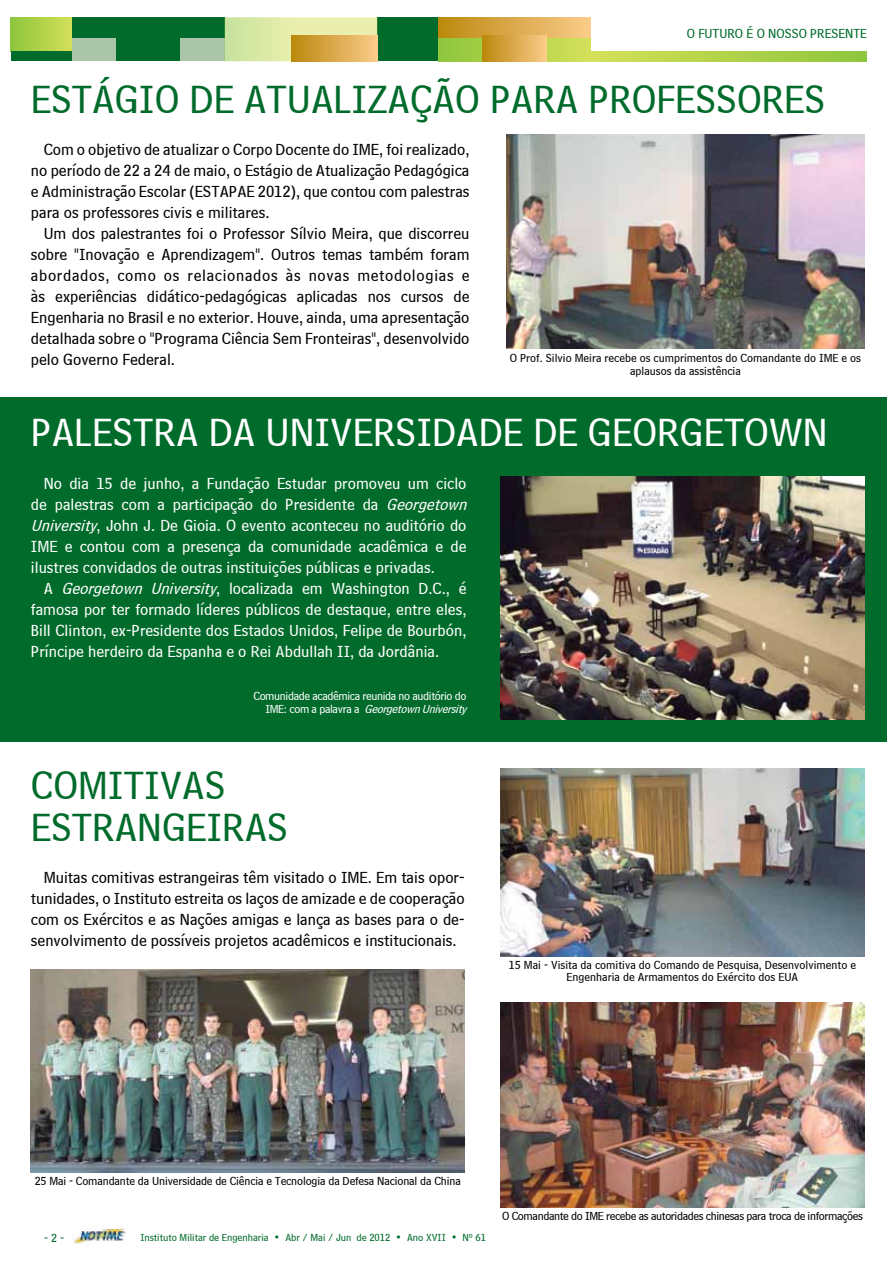
<style>
.page{position:relative;width:893px;height:1263px;background:#fff}
.page>*{position:absolute;margin:0;border:0;box-sizing:border-box;transform-origin:0 0}
.t1{font:40.5px/42px "Bell Centennial BT Sub Caption";color:#006b2a}
.t2{font:40.5px "Bell Centennial BT Sub Caption";color:#fff}
.t3{font:16.5px/21px "Bell Centennial BT Sub Caption";color:#000;text-align:justify}
.t4{font:16.5px/21px "Bell Centennial BT Sub Caption";color:#fff}
.t5{font:13.5px "Bell Centennial BT Sub Caption";color:#006b2a}
.t6{font:12px/13.5px "Bell Centennial BT Sub Caption";color:#000;text-align:center}
.t7{font:12px/13.5px "Bell Centennial BT Sub Caption";letter-spacing:-.03em;color:#fff}
.t8{font:12px "Bell Centennial BT Sub Caption";letter-spacing:-.03em;color:#000}
.t9{font:12px "Bell Centennial BT Sub Caption";color:#006b2a}
.t10{font:10.5px "Bell Centennial BT Sub Caption";color:#006b2a}
.s1{font-style:italic}
</style>
<div class="page">
<div style="left:11px;top:17px;width:61px;height:34px;background:linear-gradient(to right,#8dc63d,#d3df58)"></div>
<div style="left:377px;top:17px;width:62px;height:44px;background:#006b2a"></div>
<div style="left:72px;top:17px;width:152px;height:23px;background:#006b2a"></div>
<div style="left:438px;top:17px;width:153px;height:23px;background:linear-gradient(to right,#bb890e,#fbcb8b)"></div>
<div style="left:72px;top:39px;width:152px;height:22px;background:#aac5a9"></div>
<svg style="left:438px;top:39px;width:153px;height:22px;background:#b1d24b"></svg>
<svg style="left:224px;top:17px;width:153px;height:44px;background:#ddeaa7"></svg>
<div style="left:116px;top:35px;width:64px;height:26px;background:#006b2a"></div>
<div style="left:483px;top:35px;width:63px;height:26px;background:linear-gradient(to right,#bc890f,#faca89)"></div>
<div style="left:291px;top:35px;width:86px;height:26px;background:linear-gradient(to right,#bb880e,#faca88)"></div>
<div style="left:11px;top:51px;width:61px;height:10px;background:#006b2a"></div>
<svg style="left:591px;top:51px;width:276px;height:10px;background:#b1d34a"></svg>
<img style="left:73px;top:1225px;width:53px;height:19px">
<div style="left:0;top:397px;width:887px;height:345px;background:#006b2a"></div>
<img style="left:501px;top:477px;width:363px;height:242px">
<img style="left:507px;top:134px;width:357px;height:214px">
<img style="left:501px;top:768px;width:363px;height:189px">
<img style="left:31px;top:970px;width:434px;height:202px">
<img style="left:501px;top:1002px;width:363px;height:205px">
<p class="t5" style="left:687px;top:25px;width:182px">O Futuro é o Nosso Presente</p>
<h1 class="t1" style="left:31px;top:78px;width:106px">Estágio</h1>
<h1 class="t1" style="left:190px;top:78px;width:637px">de Atualização para Professores</h1>
<p class="t3" style="left:31px;top:139px;width:440px;text-indent:13px">Com o objetivo de atualizar o Corpo Docente do IME, foi realizado, no período de 22 a 24 de maio, o Estágio de Atualização Pedagógica e Administração Escolar (ESTA</p>
<p class="t3" style="left:31px;top:181px;width:440px;text-indent:198px">PAE 2012), que contou com palestras para os professores civis e militares.</p>
<p class="t3" style="left:31px;top:223px;width:440px;text-indent:13px">Um dos palestrantes foi o Professor Sílvio Meira, que discorreu sobre "Inovação e Aprendizagem". Outros temas também foram abordados, como os relacionados às novas metodologias e às experiências didático-pedagógicas aplicadas nos cursos de Engenharia no Brasil e no exterior. Houve, ainda, uma apresentação detalhada sobre o "Programa Ciência Sem Fronteiras", desenvolvido pelo Governo Federal.</p>
<p class="t6" style="left:510px;top:351px;width:353px">O Prof. Silvio Meira recebe os cumprimentos do Comandante do IME e os aplausos da assistência</p>
<h1 class="t2" style="left:31px;top:408px;width:256px">Palestra da Universi</h1>
<h1 class="t2" style="left:432px;top:408px;width:391px">dade de Georgetown</h1>
<p class="t4" style="left:31px;top:472px;width:442px;text-indent:13px">No dia 15 de junho, a Fundação Estudar promoveu um ciclo de palestras com a participação do Presidente da <span class="s1">Georgetown University</span>, John J. De Gioia. O evento aconteceu no auditório do IME e contou com a presença da comunidade acadêmica e de ilustres convidados de outras instituições públicas e privadas.</p>
<p class="t4" style="left:31px;top:577px;width:437px;text-align:justify;text-indent:13px">A <span class="s1">Georgetown University</span>, localizada em Washington D.C., é famosa por ter formado líderes públicos de destaque, entre eles, Bill Clinton, ex-Presidente dos Estados Unidos, Felipe de Bourbón, Príncipe herdeiro da Espanha e o Rei Abdullah II, da Jordânia.</p>
<p class="t7" style="left:266px;top:689px;width:206px;text-indent:-12px">Comunidade acadêmica reunida no auditório do<br>I M E : c o m a p a l a v r a a <span class="s1">GeorgetownUniversity</span></p>
<h1 class="t1" style="left:31px;top:763px;width:259px">Comitivas<br>Estrang eiras</h1>
<p class="t3" style="left:31px;top:867px;width:435px;text-indent:13px">Muitas comitivas estrangeiras têm visitado o IME. Em tais opor&shy;tunidades, o Instituto estreita os laços de amizade e de cooperação com os Exércitos e as Nações amigas e lança as bases para o de&shy;senvolvimento de possíveis projetos acadêmicos e institucionais.</p>
<p class="t6" style="left:567px;top:959px;width:291px;line-height:12px;text-align:left;text-indent:-58px">15 Mai - Visita da comitiva do Comando de Pesquisa, Desenvolvimento e<br>Engenharia de Armamentos do Exército dos EUA</p>
<p class="t6" style="left:35px;top:1174px;width:428px">25 Mai - Comandante da Universidade de Ciência e Tecnologia da Defesa Nacional da China</p>
<p class="t9" style="left:44px;top:1230px;width:21px">- 2 -</p>
<p class="t10" style="left:140px;top:1231px;width:347px">Instituto Militar de Engenharia • Abr / Mai / Jun de 2012 • Ano XVII • Nº 61</p>
<p class="t8" style="left:502px;top:1209px;width:362px">O Comandante do IME recebe as autoridades chinesas para troca de informações</p>
</div>
